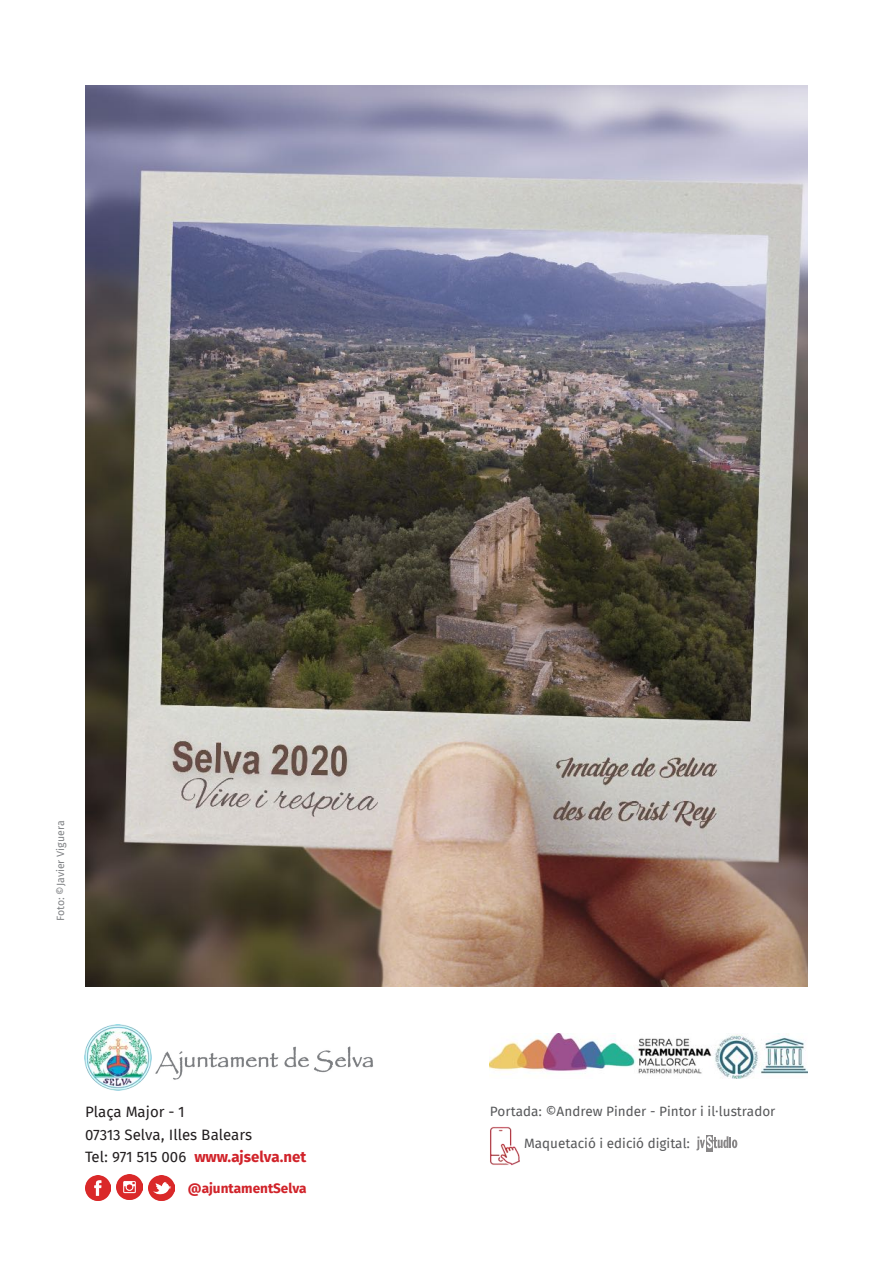
<style>
.page{position:relative;width:893px;height:1263px;background:#fff}
.page>*{position:absolute;margin:0;border:0;box-sizing:border-box;transform-origin:0 0}
.t1{font:15px/22.4px "Fira Sans";color:#231f20}
.t2{font:13.5px "Fira Sans";color:#57585a}
.t3{font:700 13.5px "Fira Sans";color:#d1232a}
.t4{font:10.5px "Fira Sans";color:#808285}
.s1{font-weight:700;color:#d1232a}
</style>
<div class="page">
<img style="left:85px;top:85px;width:723px;height:902px">
<img style="left:155px;top:1046px;width:218px;height:34px">
<img style="left:490px;top:1033px;width:318px;height:45px">
<img style="left:85px;top:1175px;width:26px;height:25px">
<img style="left:117px;top:1174px;width:25px;height:26px">
<img style="left:149px;top:1175px;width:25px;height:25px">
<img style="left:490px;top:1126px;width:30px;height:40px">
<div style="left:706px;top:1135px;width:7px;height:16px;background:#888687"></div>
<svg style="left:696px;top:1136px;width:41px;height:15px"></svg>
<img style="left:85px;top:1024px;width:66px;height:66px">
<p class="t4" style="left:53px;top:921px;width:102px;rotate:-90deg">Foto: ©Javier Viguera</p>
<p class="t1" style="left:85px;top:1102px;width:223px">Plaça Major - 1<br>07313 Selva, Illes Balears<br>Tel: 971 515 006 <span class="s1">www.ajselva.net</span></p>
<p class="t3" style="left:188px;top:1179px;width:120px">@ajuntamentSelva</p>
<p class="t2" style="left:490px;top:1101px;width:287px">Portada: ©Andrew Pinder - Pintor i il·lustrador</p>
<p class="t2" style="left:524px;top:1133px;width:168px">Maquetació i edició digital:</p>
</div>
